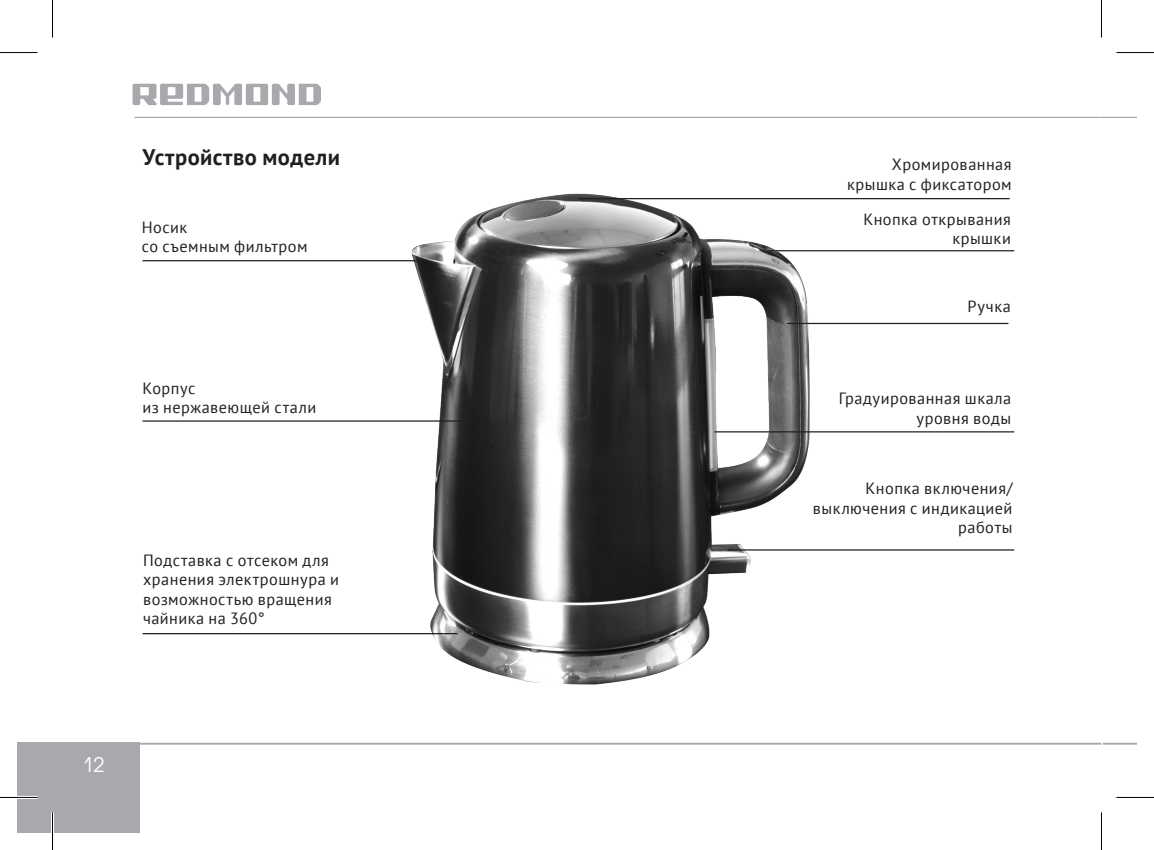
<style>
.page{position:relative;width:1154px;height:850px;background:#fff}
.page>*{position:absolute;margin:0;border:0;box-sizing:border-box;transform-origin:0 0}
.t1{font:700 22.5px "PT Sans";letter-spacing:.02em;color:#231f20}
.t2{font:20px "Avant Garde Gothic C";color:#fff}
.t3{font:16.25px/19.5px "PT Sans";letter-spacing:.03em;color:#231f20;text-align:right}
</style>
<div class="page">
<svg style="left:133px;top:84px;width:188px;height:21px"></svg>
<hr style="left:1100px;top:117px;width:37px;height:1px;background:#a8a9ad">
<hr style="left:134px;top:117px;width:966px;height:1px;background:#a8a9ad">
<div style="left:17px;top:742px;width:123px;height:90px;background:#a8a9ad"></div>
<hr style="left:17px;top:742px;width:1084px;height:2px;background:#a8a9ad">
<hr style="left:1103px;top:742px;width:34px;height:2px;background:#a8a9ad">
<img style="left:407px;top:193px;width:416px;height:552px">
<hr style="left:579px;top:198px;width:431px;height:1px;background:#231f20">
<hr style="left:714px;top:431px;width:300px;height:1px;background:#231f20">
<hr style="left:728px;top:549px;width:286px;height:1px;background:#231f20">
<hr style="left:768px;top:250px;width:246px;height:1px;background:#231f20">
<hr style="left:142px;top:260px;width:279px;height:1px;background:#231f20">
<hr style="left:787px;top:323px;width:221px;height:1px;background:#231f20">
<hr style="left:142px;top:420px;width:338px;height:1px;background:#231f20">
<hr style="left:142px;top:632px;width:316px;height:2px;background:#231f20">
<hr style="left:0;top:795px;width:38px;height:3px;background:#fff">
<hr style="left:51px;top:812px;width:3px;height:37px;background:#fff">
<hr style="left:0;top:52px;width:38px;height:1px;background:#000">
<hr style="left:1116px;top:52px;width:38px;height:1px;background:#000">
<hr style="left:0;top:796px;width:38px;height:1px;background:#000">
<hr style="left:1116px;top:796px;width:38px;height:1px;background:#000">
<hr style="left:52px;top:0;width:1px;height:38px;background:#000">
<hr style="left:52px;top:812px;width:1px;height:37px;background:#000">
<hr style="left:1101px;top:0;width:1px;height:38px;background:#000">
<hr style="left:1101px;top:812px;width:1px;height:37px;background:#000">
<h1 class="t1" style="left:142px;top:142px;width:199px">Устройство модели</h1>
<p class="t3" style="left:847px;top:154px;width:166px">Хромированная крышка с фиксатором</p>
<p class="t3" style="left:142px;top:217px;width:167px;text-align:left">Носик<br>со съемным фильтром</p>
<p class="t3" style="left:863px;top:209px;width:149px">Кнопка открывания крышки</p>
<p class="t3" style="left:142px;top:377px;width:175px;text-align:left">Корпус<br>из нержавеющей стали</p>
<p class="t3" style="left:143px;top:549px;width:197px;text-align:left">Подставка с отсеком для хранения электрошнура и возможностью вращения чайника на 360°</p>
<p class="t3" style="left:967px;top:295px;width:45px">Ручка</p>
<p class="t3" style="left:839px;top:388px;width:174px">Градуированная шкала уровня воды</p>
<p class="t3" style="left:813px;top:478px;width:201px">Кнопка включения/ выключения с индикацией работы</p>
<p class="t2" style="left:83px;top:752px;width:23px">12</p>
</div>
